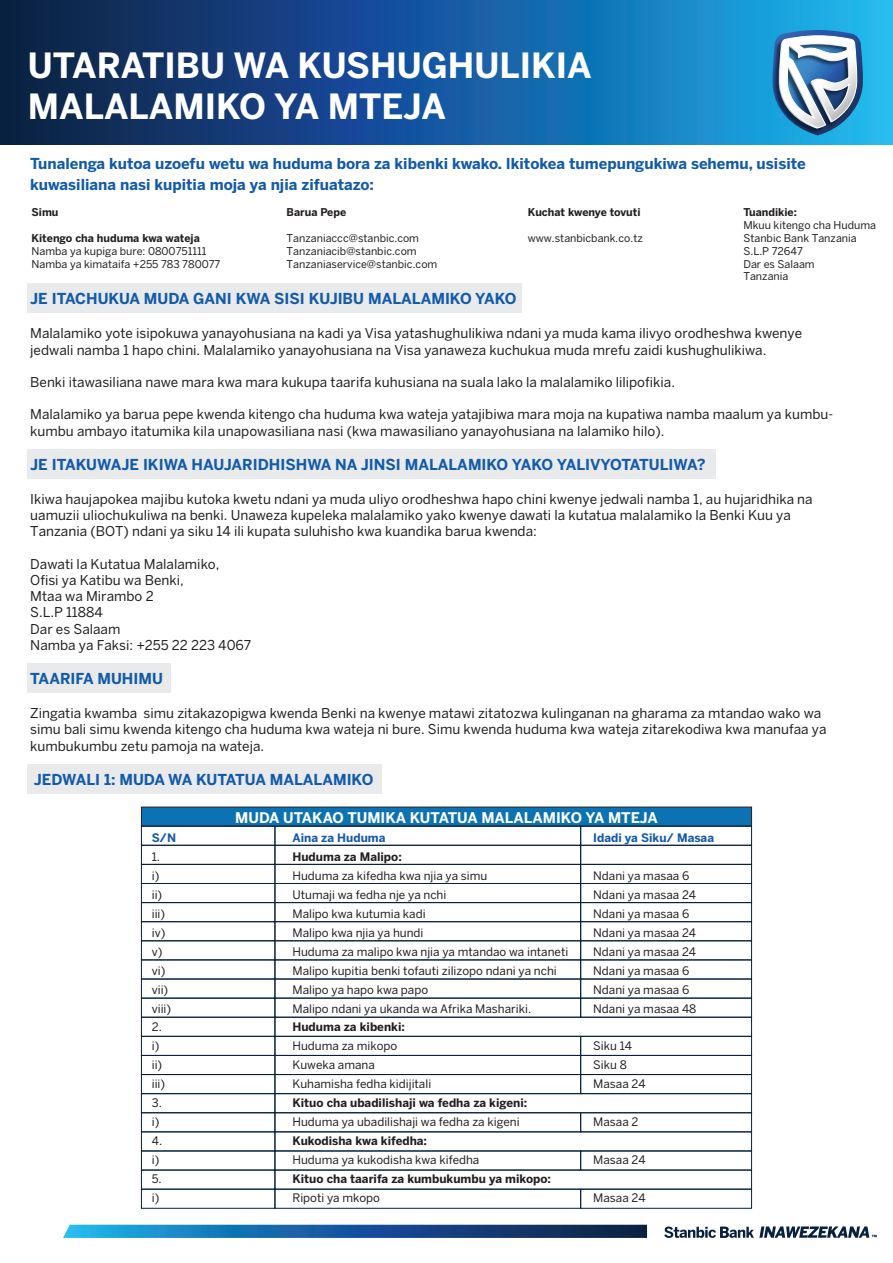
<style>
.page{position:relative;width:893px;height:1263px;background:#fff}
.page>*{position:absolute;margin:0;border:0;box-sizing:border-box;transform-origin:0 0}
.t1{font:700 34.5px/41.4px "Benton Sans";color:#fff}
.t2{font:700 15px/21px "Benton Sans";color:#135ba8}
.t3{font:700 14.55px "Benton Sans";color:#fff}
.t4{font:13.5px/16.2px "Benton Sans";color:#231f20}
.t5{font:11.7px/18.9px "Benton Sans";color:#231f20}
.t6{font:700 11.7px "Benton Sans";color:#231f20}
.t7{font:700 11.7px "Benton Sans";color:#135ba8}
.t8{font:10.65px/12.8px "Benton Sans";color:#231f20}
.t9{font:700 10.65px "Benton Sans";color:#231f20}
</style>
<div class="page">
<div style="left:0;top:0;width:893px;height:145px;background:linear-gradient(to right,#0e1348,#1eb0f4)"></div>
<div style="left:27px;top:284px;width:495px;height:29px;background:#e9eaeb"></div>
<div style="left:27px;top:663px;width:144px;height:29px;background:#e9eaeb"></div>
<div style="left:27px;top:764px;width:355px;height:30px;background:#e9eaeb"></div>
<div style="left:27px;top:449px;width:688px;height:30px;background:#e9eaeb"></div>
<svg style="left:772px;top:30px;width:92px;height:105px"></svg>
<svg style="left:63px;top:1225px;width:584px;height:13px;background:#175d99"></svg>
<svg style="left:141px;top:806px;width:611px;height:20px;background:#146fa9"></svg>
<div style="left:141px;top:826px;width:134px;height:20px;border:1px solid #07203f"></div>
<div style="left:275px;top:826px;width:306px;height:20px;border:1px solid #07203f"></div>
<div style="left:580px;top:826px;width:172px;height:20px;border:1px solid #07203f"></div>
<div style="left:141px;top:845px;width:134px;height:20px;border:1px solid #07203f"></div>
<div style="left:275px;top:845px;width:306px;height:20px;border:1px solid #07203f"></div>
<div style="left:580px;top:845px;width:172px;height:20px;border:1px solid #07203f"></div>
<div style="left:141px;top:864px;width:134px;height:20px;border:1px solid #07203f"></div>
<div style="left:275px;top:864px;width:306px;height:20px;border:1px solid #07203f"></div>
<div style="left:580px;top:864px;width:172px;height:20px;border:1px solid #07203f"></div>
<div style="left:141px;top:883px;width:134px;height:20px;border:1px solid #07203f"></div>
<div style="left:275px;top:883px;width:306px;height:20px;border:1px solid #07203f"></div>
<div style="left:580px;top:883px;width:172px;height:20px;border:1px solid #07203f"></div>
<div style="left:141px;top:902px;width:134px;height:20px;border:1px solid #07203f"></div>
<div style="left:275px;top:902px;width:306px;height:20px;border:1px solid #07203f"></div>
<div style="left:580px;top:902px;width:172px;height:20px;border:1px solid #07203f"></div>
<div style="left:141px;top:921px;width:134px;height:20px;border:1px solid #07203f"></div>
<div style="left:275px;top:921px;width:306px;height:20px;border:1px solid #07203f"></div>
<div style="left:580px;top:921px;width:172px;height:20px;border:1px solid #07203f"></div>
<div style="left:141px;top:940px;width:134px;height:20px;border:1px solid #07203f"></div>
<div style="left:275px;top:940px;width:306px;height:20px;border:1px solid #07203f"></div>
<div style="left:580px;top:940px;width:172px;height:20px;border:1px solid #07203f"></div>
<div style="left:141px;top:959px;width:134px;height:20px;border:1px solid #07203f"></div>
<div style="left:275px;top:959px;width:306px;height:20px;border:1px solid #07203f"></div>
<div style="left:580px;top:959px;width:172px;height:20px;border:1px solid #07203f"></div>
<div style="left:141px;top:979px;width:134px;height:19px;border:1px solid #07203f"></div>
<div style="left:275px;top:979px;width:306px;height:19px;border:1px solid #07203f"></div>
<div style="left:580px;top:979px;width:172px;height:19px;border:1px solid #07203f"></div>
<div style="left:141px;top:998px;width:134px;height:19px;border:1px solid #07203f"></div>
<div style="left:275px;top:998px;width:306px;height:19px;border:1px solid #07203f"></div>
<div style="left:580px;top:998px;width:172px;height:19px;border:1px solid #07203f"></div>
<div style="left:141px;top:1017px;width:134px;height:20px;border:1px solid #07203f"></div>
<svg style="left:274px;top:1016px;width:478px;height:20px"></svg>
<div style="left:141px;top:1036px;width:134px;height:20px;border:1px solid #07203f"></div>
<div style="left:275px;top:1036px;width:306px;height:20px;border:1px solid #07203f"></div>
<div style="left:580px;top:1036px;width:172px;height:20px;border:1px solid #07203f"></div>
<div style="left:141px;top:1055px;width:134px;height:20px;border:1px solid #07203f"></div>
<div style="left:275px;top:1055px;width:306px;height:20px;border:1px solid #07203f"></div>
<div style="left:580px;top:1055px;width:172px;height:20px;border:1px solid #07203f"></div>
<div style="left:141px;top:1074px;width:134px;height:20px;border:1px solid #07203f"></div>
<div style="left:275px;top:1074px;width:306px;height:20px;border:1px solid #07203f"></div>
<div style="left:580px;top:1074px;width:172px;height:20px;border:1px solid #07203f"></div>
<div style="left:141px;top:1093px;width:134px;height:20px;border:1px solid #07203f"></div>
<svg style="left:274px;top:1093px;width:478px;height:19px"></svg>
<div style="left:141px;top:1112px;width:134px;height:20px;border:1px solid #07203f"></div>
<div style="left:275px;top:1112px;width:306px;height:20px;border:1px solid #07203f"></div>
<div style="left:580px;top:1112px;width:172px;height:20px;border:1px solid #07203f"></div>
<div style="left:141px;top:1131px;width:134px;height:20px;border:1px solid #07203f"></div>
<svg style="left:274px;top:1131px;width:478px;height:19px"></svg>
<div style="left:141px;top:1150px;width:134px;height:20px;border:1px solid #07203f"></div>
<div style="left:275px;top:1150px;width:306px;height:20px;border:1px solid #07203f"></div>
<div style="left:580px;top:1150px;width:172px;height:20px;border:1px solid #07203f"></div>
<div style="left:141px;top:1170px;width:134px;height:19px;border:1px solid #07203f"></div>
<svg style="left:274px;top:1169px;width:478px;height:20px"></svg>
<div style="left:141px;top:1189px;width:134px;height:20px;border:1px solid #07203f"></div>
<div style="left:275px;top:1189px;width:306px;height:20px;border:1px solid #07203f"></div>
<div style="left:580px;top:1189px;width:172px;height:20px;border:1px solid #07203f"></div>
<svg style="left:664px;top:1226px;width:213px;height:12px"></svg>
<h1 class="t1" style="left:28px;top:45px;width:565px">UTARATIBU WA KUSHUGHULIKIA<br>MALALAMIKO YA MTEJA</h1>
<p class="t2" style="left:30px;top:154px;width:777px">Tunalenga kutoa uzoefu wetu wa huduma bora za kibenki kwako. Ikitokea tumepungukiwa sehemu, usisite kuwasiliana nasi kupitia moja ya njia zifuatazo:</p>
<p class="t9" style="left:32px;top:206px;width:29px">Simu</p>
<p class="t9" style="left:32px;top:232px;width:170px">Kitengo cha huduma kwa wateja</p>
<p class="t8" style="left:32px;top:244px;width:190px">Namba ya kupiga bure: 0800751111<br>Namba ya kimataifa +255 783 780077</p>
<p class="t9" style="left:287px;top:206px;width:61px">Barua Pepe</p>
<p class="t8" style="left:287px;top:232px;width:152px">Tanzaniaccc@stanbic.com<br>Tanzaniacib@stanbic.com<br>Tanzaniaservice@stanbic.com</p>
<p class="t9" style="left:528px;top:206px;width:114px">Kuchat kwenye tovuti</p>
<p class="t8" style="left:528px;top:232px;width:116px">www.stanbicbank.co.tz</p>
<p class="t9" style="left:743px;top:206px;width:55px">Tuandikie:</p>
<p class="t8" style="left:743px;top:219px;width:134px">Mkuu kitengo cha Huduma<br>Stanbic Bank Tanzania<br>S.L.P 72647<br>Dar es Salaam<br>Tanzania</p>
<p class="t2" style="left:30px;top:288px;width:488px">JE ITACHUKUA MUDA GANI KWA SISI KUJIBU MALALAMIKO YAKO</p>
<p class="t4" style="left:30px;top:325px;width:773px">Malalamiko yote isipokuwa yanayohusiana na kadi ya Visa yatashughulikiwa ndani ya muda kama ilivyo orodheshwa kwenye jedwali namba 1 hapo chini. Malalamiko yanayohusiana na Visa yanaweza kuchukua muda mrefu zaidi kushughulikiwa.</p>
<p class="t4" style="left:30px;top:374px;width:646px">Benki itawasiliana nawe mara kwa mara kukupa taarifa kuhusiana na suala lako la malalamiko lilipofikia.</p>
<p class="t4" style="left:30px;top:406px;width:804px">Malalamiko ya barua pepe kwenda kitengo cha huduma kwa wateja yatajibiwa mara moja na kupatiwa namba maalum ya kumbu&shy;kumbu ambayo itatumika kila unapowasiliana nasi (kwa mawasiliano yanayohusiana na lalamiko hilo).</p>
<p class="t2" style="left:30px;top:454px;width:677px">JE ITAKUWAJE IKIWA HAUJARIDHISHWA NA JINSI MALALAMIKO YAKO YALIVYOTATULIWA?</p>
<p class="t4" style="left:30px;top:491px;width:784px">Ikiwa haujapokea majibu kutoka kwetu ndani ya muda uliyo orodheshwa hapo chini kwenye jedwali namba 1, au hujaridhika na uamuzii uliochukuliwa na benki. Unaweza kupeleka malalamiko yako kwenye dawati la kutatua malalamiko la Benki Kuu ya<br>Tanzania (BOT) ndani ya siku 14 ili kupata suluhisho kwa kuandika barua kwenda:</p>
<p class="t4" style="left:30px;top:556px;width:223px">Dawati la Kutatua Malalamiko,<br>Ofisi ya Katibu wa Benki,<br>Mtaa wa Mirambo 2<br>S.L.P 11884<br>Dar es Salaam<br>Namba ya Faksi: +255 22 223 4067</p>
<p class="t2" style="left:30px;top:668px;width:134px">TAARIFA MUHIMU</p>
<p class="t4" style="left:30px;top:705px;width:798px">Zingatia kwamba simu zitakazopigwa kwenda Benki na kwenye matawi zitatozwa kulinganan na gharama za mtandao wako wa simu bali simu kwenda kitengo cha huduma kwa wateja ni bure. Simu kwenda huduma kwa wateja zitarekodiwa kwa manufaa ya kumbukumbu zetu pamoja na wateja.</p>
<p class="t2" style="left:34px;top:769px;width:341px">JEDWALI 1: MUDA WA KUTATUA MALALAMIKO</p>
<p class="t3" style="left:235px;top:809px;width:424px">MUDA UTAKAO TUMIKA KUTATUA MALALAMIKO YA MTEJA</p>
<p class="t7" style="left:152px;top:830px;width:26px">S/N</p>
<p class="t7" style="left:292px;top:830px;width:95px">Aina za Huduma</p>
<p class="t7" style="left:593px;top:830px;width:122px">Idadi ya Siku/ Masaa</p>
<p class="t5" style="left:152px;top:847px;width:21px">1.<br>i) ii) iii) iv) v) vi) vii) viii)<br>2. i) ii) iii)<br>3. i)<br>4. i)<br>5. i)</p>
<p class="t6" style="left:292px;top:850px;width:111px">Huduma za Malipo:</p>
<p class="t5" style="left:593px;top:866px;width:105px">Ndani ya masaa 6<br>Ndani ya masaa 24<br>Ndani ya masaa 6<br>Ndani ya masaa 24<br>Ndani ya masaa 24<br>Ndani ya masaa 6<br>Ndani ya masaa 6<br>Ndani ya masaa 48</p>
<p class="t5" style="left:593px;top:1036px;width:54px">Siku 14<br>Siku 8<br>Masaa 24</p>
<p class="t5" style="left:593px;top:1112px;width:47px">Masaa 2</p>
<p class="t5" style="left:593px;top:1150px;width:54px">Masaa 24</p>
<p class="t5" style="left:593px;top:1188px;width:54px">Masaa 24</p>
<p class="t5" style="left:292px;top:866px;width:277px">Huduma za kifedha kwa njia ya simu<br>Utumaji wa fedha nje ya nchi<br>Malipo kwa kutumia kadi<br>Malipo kwa njia ya hundi<br>Huduma za malipo kwa njia ya mtandao wa intaneti Malipo kupitia benki tofauti zilizopo ndani ya nchi Malipo ya hapo kwa papo<br>Malipo ndani ya ukanda wa Afrika Mashariki.</p>
<p class="t6" style="left:292px;top:1020px;width:114px">Huduma za kibenki:</p>
<p class="t5" style="left:292px;top:1036px;width:140px">Huduma za mikopo<br>Kuweka amana<br>Kuhamisha fedha kidijitali</p>
<p class="t6" style="left:292px;top:1096px;width:236px">Kituo cha ubadilishaji wa fedha za kigeni:</p>
<p class="t5" style="left:292px;top:1112px;width:229px">Huduma ya ubadilishaji wa fedha za kigeni</p>
<p class="t6" style="left:292px;top:1134px;width:136px">Kukodisha kwa kifedha:</p>
<p class="t5" style="left:292px;top:1150px;width:188px">Huduma ya kukodisha kwa kifedha</p>
<p class="t6" style="left:292px;top:1172px;width:260px">Kituo cha taarifa za kumbukumbu ya mikopo:</p>
<p class="t5" style="left:292px;top:1188px;width:89px">Ripoti ya mkopo</p>
</div>
